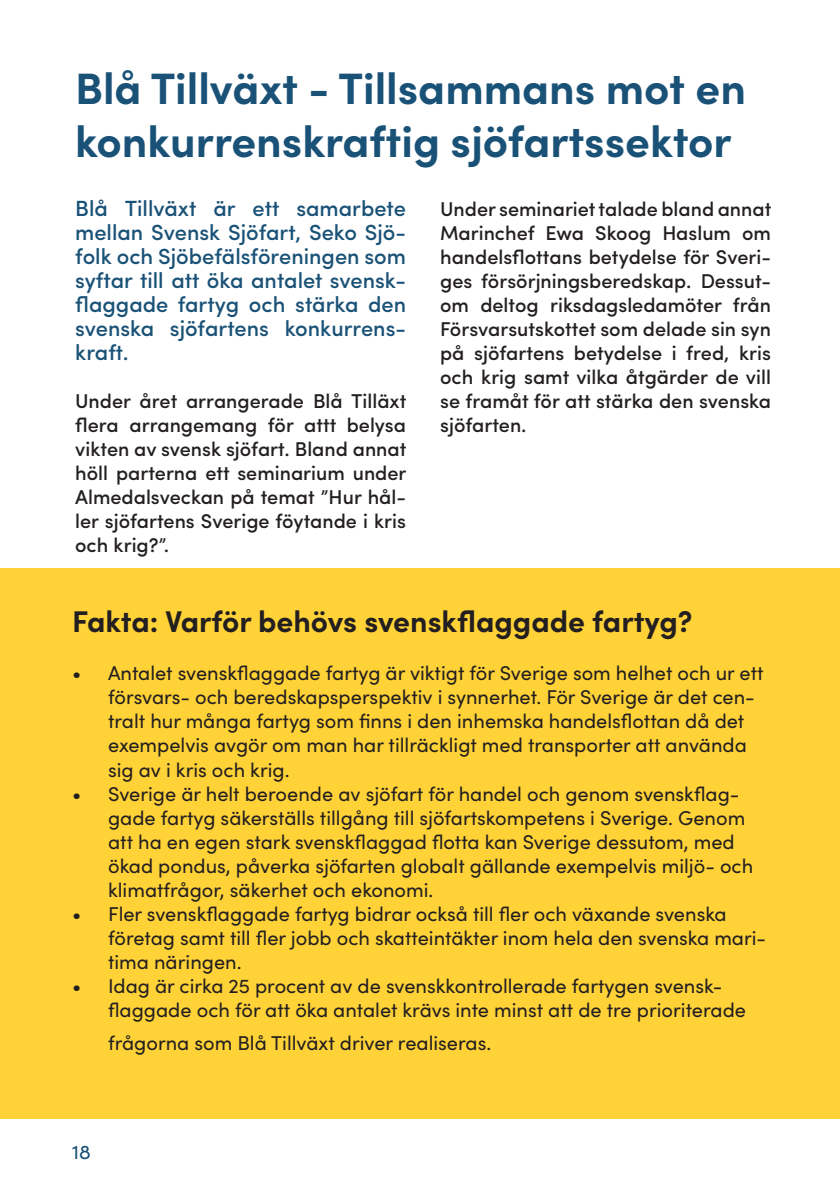
<style>
.page{position:relative;width:840px;height:1191px;background:#fff}
.page>*{position:absolute;margin:0;border:0;box-sizing:border-box;transform-origin:0 0}
.t1{font:700 44px/52.8px "Sofia Pro";color:#1a5277}
.t2{font:700 30px "Sofia Pro";color:#231f20}
.Ingress{font:500 22px/24px "Sofia Pro";color:#1a5277;text-align:justify}
.t3{font:20px/24px "Sofia Pro";color:#231f20}
.Ingress-2{font:500 20px/24px "Sofia Pro";color:#231f20;text-align:justify}
.Styckeformat_1{font:20px "Sofia Pro";color:#1b5176}
</style>
<div class="page">
<div style="left:0;top:569px;width:839px;height:550px;background:#ffd237"></div>
<p class="t1" style="left:75px;top:58px;width:672px">Blå Tillväxt - Tillsammans mot en konkurrenskraftig sjöfartssektor</p>
<p class="Ingress" style="left:75px;top:195px;width:332px">Blå Tillväxt är ett samarbete mellan Svensk Sjöfart, Seko Sjö&shy;folk och Sjöbefälsföreningen som syftar till att öka antalet svensk&shy;flaggade fartyg och stärka den svenska sjöfartens konkurrens&shy;kraft.</p>
<p class="Ingress-2" style="left:75px;top:388px;width:332px">Under året arrangerade Blå Tilläxt flera arrangemang för attt belysa vikten av svensk sjöfart. Bland annat höll parterna ett seminarium under Almedalsveckan på temat ”Hur hål&shy;ler sjöfartens Sverige föytande i kris och krig?”.</p>
<p class="Ingress-2" style="left:440px;top:196px;width:332px">Under seminariet talade bland annat Marinchef Ewa Skoog Haslum om handelsflottans betydelse för Sveri&shy;ges försörjningsberedskap. Dessut&shy;om deltog riksdagsledamöter från Försvarsutskottet som delade sin syn på sjöfartens betydelse i fred, kris och krig samt vilka åtgärder de vill se framåt för att stärka den svenska sjöfarten.</p>
<p class="t2" style="left:72px;top:599px;width:621px">Fakta: Varför behövs svenskflaggade fartyg?</p>
<p class="t3" style="left:108px;top:660px;width:656px;text-indent:-36px">• Antalet svenskflaggade fartyg är viktigt för Sverige som helhet och ur ett försvars- och beredskapsperspektiv i synnerhet. För Sverige är det cen&shy;tralt hur många fartyg som finns i den inhemska handelsflottan då det exempelvis avgör om man har tillräckligt med transporter att använda sig av i kris och krig.</p>
<p class="t3" style="left:108px;top:780px;width:646px;text-indent:-36px">• Sverige är helt beroende av sjöfart för handel och genom svenskflag&shy;gade fartyg säkerställs tillgång till sjöfartskompetens i Sverige. Genom att ha en egen stark svenskflaggad flotta kan Sverige dessutom, med ökad pondus, påverka sjöfarten globalt gällande exempelvis miljö- och klimatfrågor, säkerhet och ekonomi.</p>
<p class="t3" style="left:108px;top:900px;width:659px;text-indent:-36px">• Fler svenskflaggade fartyg bidrar också till fler och växande svenska företag samt till fler jobb och skatteintäkter inom hela den svenska mari&shy;tima näringen.</p>
<p class="t3" style="left:108px;top:972px;width:639px;text-indent:-36px">• Idag är cirka 25 procent av de svenskkontrollerade fartygen svensk&shy;flaggade och för att öka antalet krävs inte minst att de tre prioriterade</p>
<p class="t3" style="left:108px;top:1030px;width:384px">frågorna som Blå Tillväxt driver realiseras.</p>
<p class="Styckeformat_1" style="left:72px;top:1137px;width:20px">18</p>
</div>
